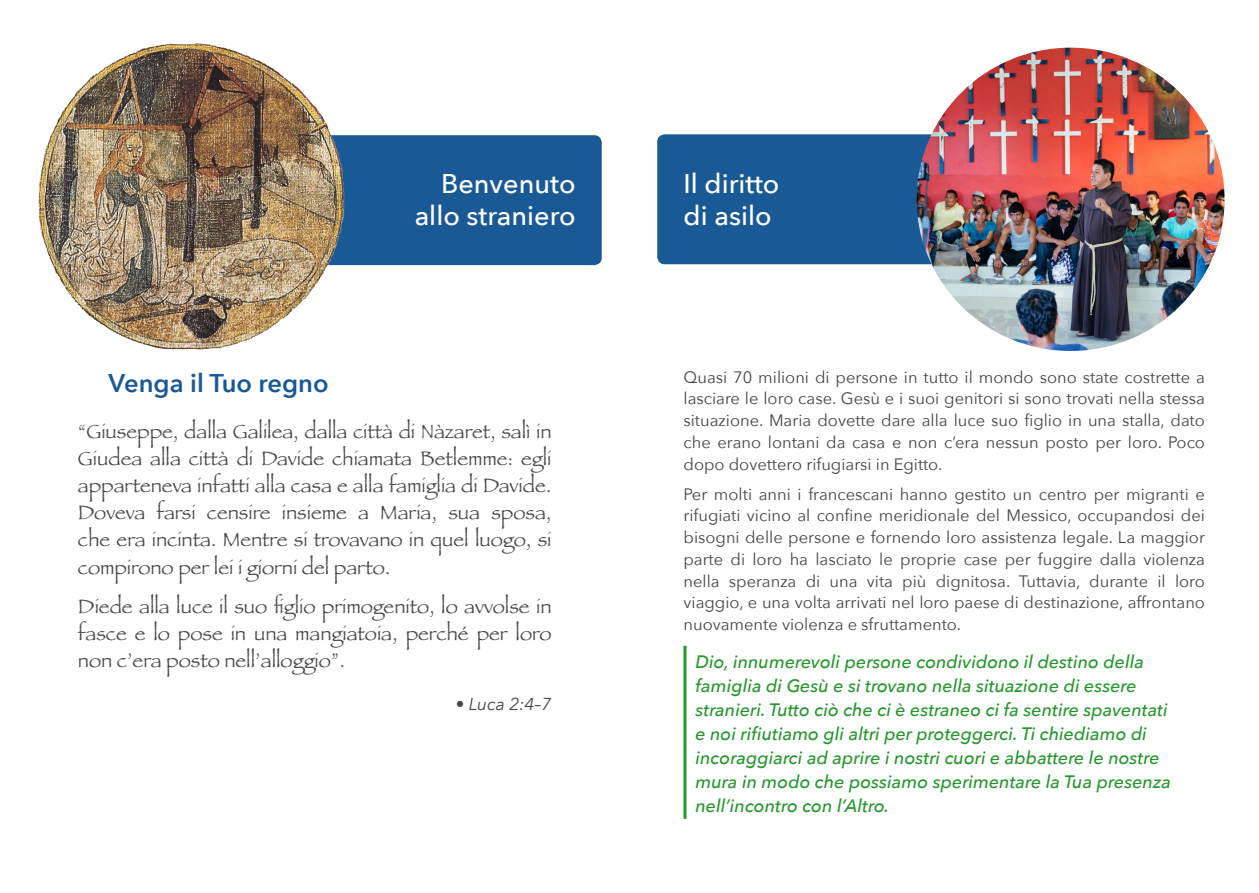
<style>
.page{position:relative;width:1259px;height:893px;background:#fff}
.page>*{position:absolute;margin:0;border:0;box-sizing:border-box;transform-origin:0 0}
.Tasks{font:500 27px "Avenir Next";color:#fff}
.t1{font:600 25.5px "Avenir Next";color:#195996}
.t2{font:20.25px/27px "Papyrus";color:#454647;text-align:justify}
.t3{font:italic 500 18px/24px "Avenir Next";color:#23972a}
.t4{font:italic 17.25px "Avenir Next";color:#454647}
.t5{font:16.5px/21.8px "Avenir Next";color:#454647;text-align:justify}
</style>
<div class="page">
<div style="left:292px;top:135px;width:310px;height:130px;background:#195996;border-radius:8px"></div>
<img style="left:38px;top:43px;width:307px;height:307px">
<div style="left:657px;top:134px;width:306px;height:130px;background:#195996;border-radius:8px"></div>
<img style="left:916px;top:48px;width:308px;height:303px">
<hr style="left:683px;top:646px;width:3px;height:173px;background:#23972a">
<p class="t1" style="left:109px;top:361px;width:221px">Venga il Tuo regno</p>
<p class="Tasks" style="left:441px;top:160px;width:136px">Benvenuto</p>
<p class="Tasks" style="left:415px;top:193px;width:162px">allo straniero</p>
<p class="t2" style="left:78px;top:418px;width:475px">“Giuseppe, dalla Galilea, dalla città di Nàzaret, salì in Giudea alla città di Davide chiamata Betlemme: egli apparteneva infatti alla casa e alla famiglia di Davide.<br>Doveva farsi censire insieme a Maria, sua sposa, che era incinta. Mentre si trovavano in quel luogo, si compirono per lei i giorni del parto.</p>
<p class="t2" style="left:78px;top:592px;width:475px">Diede alla luce il suo figlio primogenito, lo avvolse in fasce e lo pose in una mangiatoia, perché per loro non c’era posto nell’alloggio”.</p>
<p class="t4" style="left:456px;top:689px;width:97px">• Luca 2:4–7</p>
<p class="Tasks" style="left:683px;top:160px;width:97px">Il diritto</p>
<p class="Tasks" style="left:683px;top:193px;width:89px">di asilo</p>
<p class="t5" style="left:683px;top:365px;width:523px">Quasi 70 milioni di persone in tutto il mondo sono state costrette a lasciare le loro case. Gesù e i suoi genitori si sono trovati nella stessa situazione. Maria dovette dare alla luce suo figlio in una stalla, dato che erano lontani da casa e non c’era nessun posto per loro. Poco dopo dovettero rifugiarsi in Egitto.</p>
<p class="t5" style="left:683px;top:482px;width:523px">Per molti anni i francescani hanno gestito un centro per migranti e rifugiati vicino al confine meridionale del Messico, occupandosi dei bisogni delle persone e fornendo loro assistenza legale. La maggior parte di loro ha lasciato le proprie case per fuggire dalla violenza nella speranza di una vita più dignitosa. Tuttavia, durante il loro viaggio, e una volta arrivati nel loro paese di destinazione, affrontano nuovamente violenza e sfruttamento.</p>
<p class="t3" style="left:695px;top:649px;width:477px">Dio, innumerevoli persone condividono il destino della famiglia di Gesù e si trovano nella situazione di essere stranieri. Tutto ciò che ci è estraneo ci fa sentire spaventati e noi rifiutiamo gli altri per proteggerci. Ti chiediamo di incoraggiarci ad aprire i nostri cuori e abbattere le nostre mura in modo che possiamo sperimentare la Tua presenza nell’incontro con l’Altro.</p>
</div>
